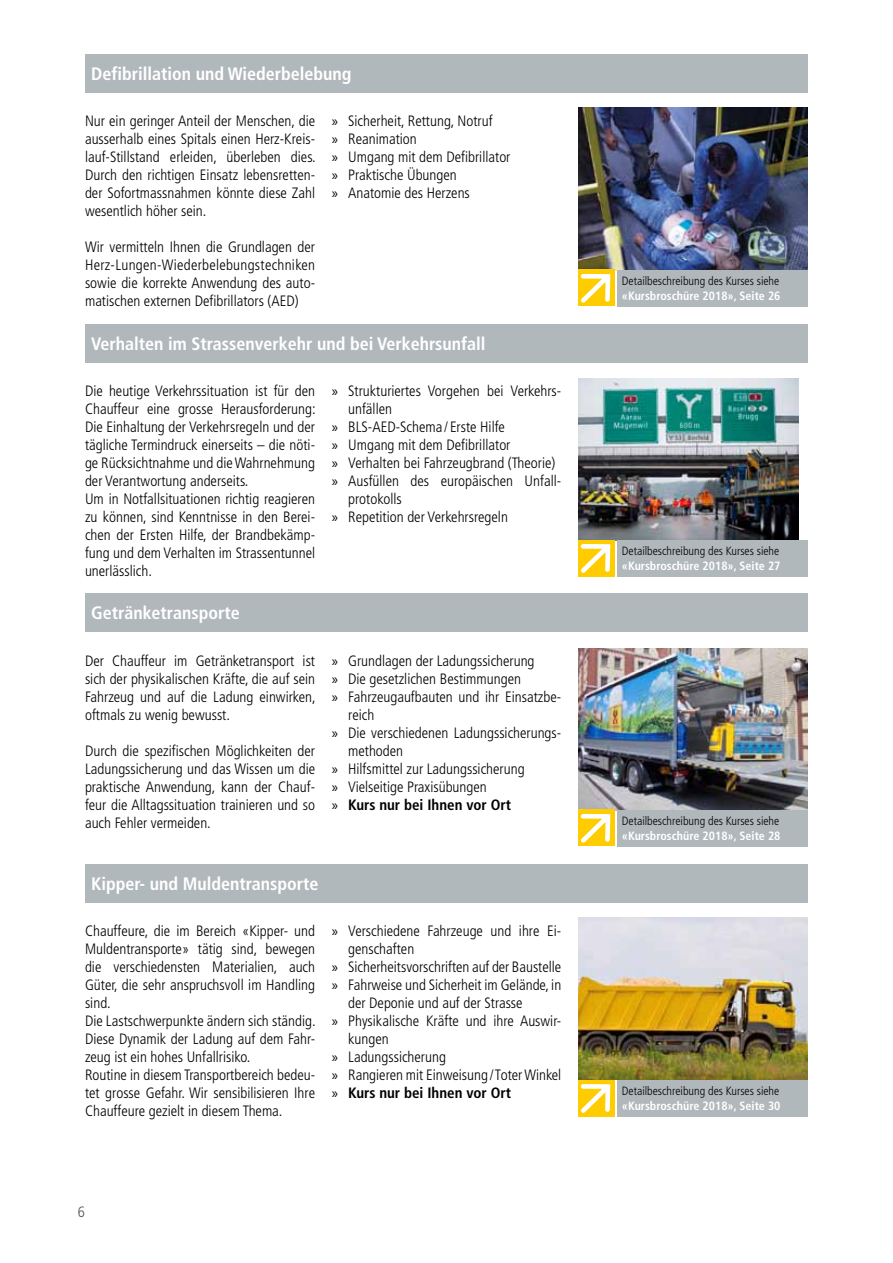
<style>
.page{position:relative;width:893px;height:1263px;background:#fff}
.page>*{position:absolute;margin:0;border:0;box-sizing:border-box;transform-origin:0 0}
.t1{font:700 condensed 18px "Frutiger";color:#fff}
.t2{font:300 condensed 15px/18px "Frutiger";color:#000;text-align:justify}
.t3{font:700 condensed 15px "Frutiger";color:#000}
.t4{font:300 condensed 15px "Frutiger";color:#565655}
.t5{font:300 condensed 12px "Frutiger";color:#000}
.t6{font:700 condensed 12px "Frutiger";color:#fff}
.s1{font-family:"Myriad Pro";font-weight:400;font-stretch:normal}
</style>
<div class="page">
<img style="left:578px;top:108px;width:230px;height:162px">
<img style="left:578px;top:378px;width:220px;height:162px">
<img style="left:578px;top:648px;width:230px;height:162px">
<img style="left:578px;top:918px;width:230px;height:162px">
<div style="left:85px;top:54px;width:723px;height:39px;background:#b1b8bc"></div>
<div style="left:85px;top:324px;width:723px;height:39px;background:#b1b8bc"></div>
<div style="left:85px;top:593px;width:723px;height:38px;background:#b1b8bc"></div>
<div style="left:85px;top:864px;width:723px;height:39px;background:#b1b8bc"></div>
<div style="left:618px;top:270px;width:190px;height:36px;background:#b1b8bc"></div>
<div style="left:618px;top:540px;width:190px;height:36px;background:#b1b8bc"></div>
<div style="left:618px;top:810px;width:190px;height:36px;background:#b1b8bc"></div>
<div style="left:618px;top:1080px;width:190px;height:36px;background:#b1b8bc"></div>
<div style="left:578px;top:270px;width:36px;height:36px;background:#fc0"></div>
<svg style="left:581px;top:274px;width:29px;height:29px"></svg>
<div style="left:578px;top:540px;width:36px;height:36px;background:#fc0"></div>
<svg style="left:581px;top:544px;width:29px;height:29px"></svg>
<div style="left:578px;top:810px;width:36px;height:36px;background:#fc0"></div>
<svg style="left:581px;top:814px;width:29px;height:29px"></svg>
<div style="left:578px;top:1080px;width:36px;height:36px;background:#fc0"></div>
<svg style="left:581px;top:1084px;width:29px;height:29px"></svg>
<p class="t1" style="left:91px;top:66px;width:262px">Defibrillation und Wiederbelebung</p>
<p class="t2" style="left:85px;top:112px;width:232px">Nur ein geringer Anteil der Menschen, die ausserhalb eines Spitals einen Herz-Kreis&shy;lauf-Stillstand erleiden, überleben dies.<br>Durch den richtigen Einsatz lebensretten&shy;der Sofortmassnahmen könnte diese Zahl wesentlich höher sein.</p>
<p class="t2" style="left:85px;top:238px;width:232px">Wir vermitteln Ihnen die Grundlagen der Herz-Lungen-Wiederbelebungstechniken sowie die korrekte Anwendung des auto&shy;matischen externen Defibrillators (AED)</p>
<p class="t2" style="left:332px;top:112px;width:180px;text-align:left"><span class="s1">»</span> Sicherheit, Rettung, Notruf<br><span class="s1">»</span> Reanimation<br><span class="s1">»</span> Umgang mit dem Defibrillator <span class="s1">»</span> Praktische Übungen<br><span class="s1">»</span> Anatomie des Herzens</p>
<p class="t1" style="left:91px;top:336px;width:396px">Verhalten im Strassenverkehr und bei Verkehrsunfall</p>
<p class="t2" style="left:85px;top:382px;width:232px;text-align:left">Die heutige Verkehrssituation ist für den Chauffeur eine grosse Herausforderung:<br>Die Einhaltung der Verkehrsregeln und der tägliche Termindruck einerseits – die nöti&shy;ge Rücksichtnahme und die Wahrnehmung der Verantwortung anderseits.<br>Um in Notfallsituationen richtig reagieren zu können, sind Kenntnisse in den Berei&shy;chen der Ersten Hilfe, der Brandbekämp&shy;fung und dem Verhalten im Strassentunnel unerlässlich.</p>
<p class="t1" style="left:91px;top:605px;width:150px">Getränketransporte</p>
<p class="t2" style="left:85px;top:652px;width:232px">Der Chauffeur im Getränketransport ist sich der physikalischen Kräfte, die auf sein Fahrzeug und auf die Ladung einwirken, oftmals zu wenig bewusst.</p>
<p class="t2" style="left:85px;top:742px;width:232px">Durch die spezifischen Möglichkeiten der Ladungssicherung und das Wissen um die praktische Anwendung, kann der Chauf&shy;feur die Alltagssituation trainieren und so auch Fehler vermeiden.</p>
<p class="t2" style="left:332px;top:382px;width:231px"><span class="s1">»</span> Strukturiertes Vorgehen bei Verkehrs-</p>
<p class="t2" style="left:348px;top:400px;width:45px">unfällen</p>
<p class="t2" style="left:332px;top:418px;width:175px"><span class="s1">»</span> BLS-AED-Schema / Erste Hilfe</p>
<p class="t2" style="left:332px;top:436px;width:180px"><span class="s1">»</span> Umgang mit dem Defibrillator</p>
<p class="t2" style="left:332px;top:454px;width:225px"><span class="s1">»</span> Verhalten bei Fahrzeugbrand (Theorie)</p>
<p class="t2" style="left:332px;top:472px;width:231px"><span class="s1">»</span> Ausfüllen des europäischen Unfall-</p>
<p class="t2" style="left:348px;top:490px;width:55px">protokolls</p>
<p class="t2" style="left:332px;top:508px;width:178px"><span class="s1">»</span> Repetition der Verkehrsregeln</p>
<p class="t2" style="left:332px;top:652px;width:204px"><span class="s1">»</span> Grundlagen der Ladungssicherung</p>
<p class="t2" style="left:332px;top:670px;width:191px"><span class="s1">»</span> Die gesetzlichen Bestimmungen</p>
<p class="t2" style="left:332px;top:688px;width:231px"><span class="s1">»</span> Fahrzeugaufbauten und ihr Einsatzbe-</p>
<p class="t2" style="left:348px;top:706px;width:28px">reich</p>
<p class="t2" style="left:332px;top:724px;width:231px"><span class="s1">»</span> Die verschiedenen Ladungssicherungs-</p>
<p class="t2" style="left:348px;top:742px;width:57px">methoden</p>
<p class="t2" style="left:332px;top:760px;width:194px"><span class="s1">»</span> Hilfsmittel zur Ladungssicherung</p>
<p class="t2" style="left:332px;top:778px;width:157px"><span class="s1">»</span> Vielseitige Praxisübungen</p>
<p class="t3" style="left:332px;top:799px;width:181px"><span class="s1">»</span> Kurs nur bei Ihnen vor Ort</p>
<p class="t1" style="left:91px;top:876px;width:229px">Kipper- und Muldentransporte</p>
<p class="t2" style="left:85px;top:922px;width:232px;text-align:left">Chauffeure, die im Bereich «Kipper- und Muldentransporte» tätig sind, bewegen die verschiedensten Materialien, auch Güter, die sehr anspruchsvoll im Handling sind.<br>Die Lastschwerpunkte ändern sich ständig.<br>Diese Dynamik der Ladung auf dem Fahr&shy;zeug ist ein hohes Unfallrisiko.<br>Routine in diesem Transportbereich bedeu&shy;tet grosse Gefahr. Wir sensibilisieren Ihre Chauffeure gezielt in diesem Thema.</p>
<p class="t2" style="left:332px;top:922px;width:231px"><span class="s1">»</span> Verschiedene Fahrzeuge und ihre Ei-</p>
<p class="t2" style="left:348px;top:940px;width:68px">genschaften</p>
<p class="t2" style="left:332px;top:958px;width:231px"><span class="s1">»</span> Sicherheitsvorschriften auf der Baustelle</p>
<p class="t2" style="left:332px;top:976px;width:231px"><span class="s1">»</span> Fahrweise und Sicherheit im Gelände, in</p>
<p class="t2" style="left:348px;top:994px;width:176px">der Deponie und auf der Strasse</p>
<p class="t2" style="left:332px;top:1012px;width:231px"><span class="s1">»</span> Physikalische Kräfte und ihre Auswir-</p>
<p class="t2" style="left:348px;top:1030px;width:42px">kungen</p>
<p class="t2" style="left:332px;top:1048px;width:116px"><span class="s1">»</span> Ladungssicherung</p>
<p class="t2" style="left:332px;top:1066px;width:231px"><span class="s1">»</span> Rangieren mit Einweisung / Toter Winkel</p>
<p class="t3" style="left:332px;top:1087px;width:181px"><span class="s1">»</span> Kurs nur bei Ihnen vor Ort</p>
<p class="t4" style="left:78px;top:1204px;width:9px">6</p>
<p class="t5" style="left:622px;top:275px;width:159px">Detailbeschreibung des Kurses siehe</p>
<p class="t6" style="left:622px;top:291px;width:160px">«Kursbroschüre 2018», Seite 26</p>
<p class="t5" style="left:622px;top:545px;width:159px">Detailbeschreibung des Kurses siehe</p>
<p class="t6" style="left:622px;top:561px;width:160px">«Kursbroschüre 2018», Seite 27</p>
<p class="t5" style="left:622px;top:815px;width:159px">Detailbeschreibung des Kurses siehe</p>
<p class="t6" style="left:622px;top:831px;width:160px">«Kursbroschüre 2018», Seite 28</p>
<p class="t5" style="left:622px;top:1085px;width:159px">Detailbeschreibung des Kurses siehe</p>
<p class="t6" style="left:622px;top:1101px;width:160px">«Kursbroschüre 2018», Seite 30</p>
</div>
